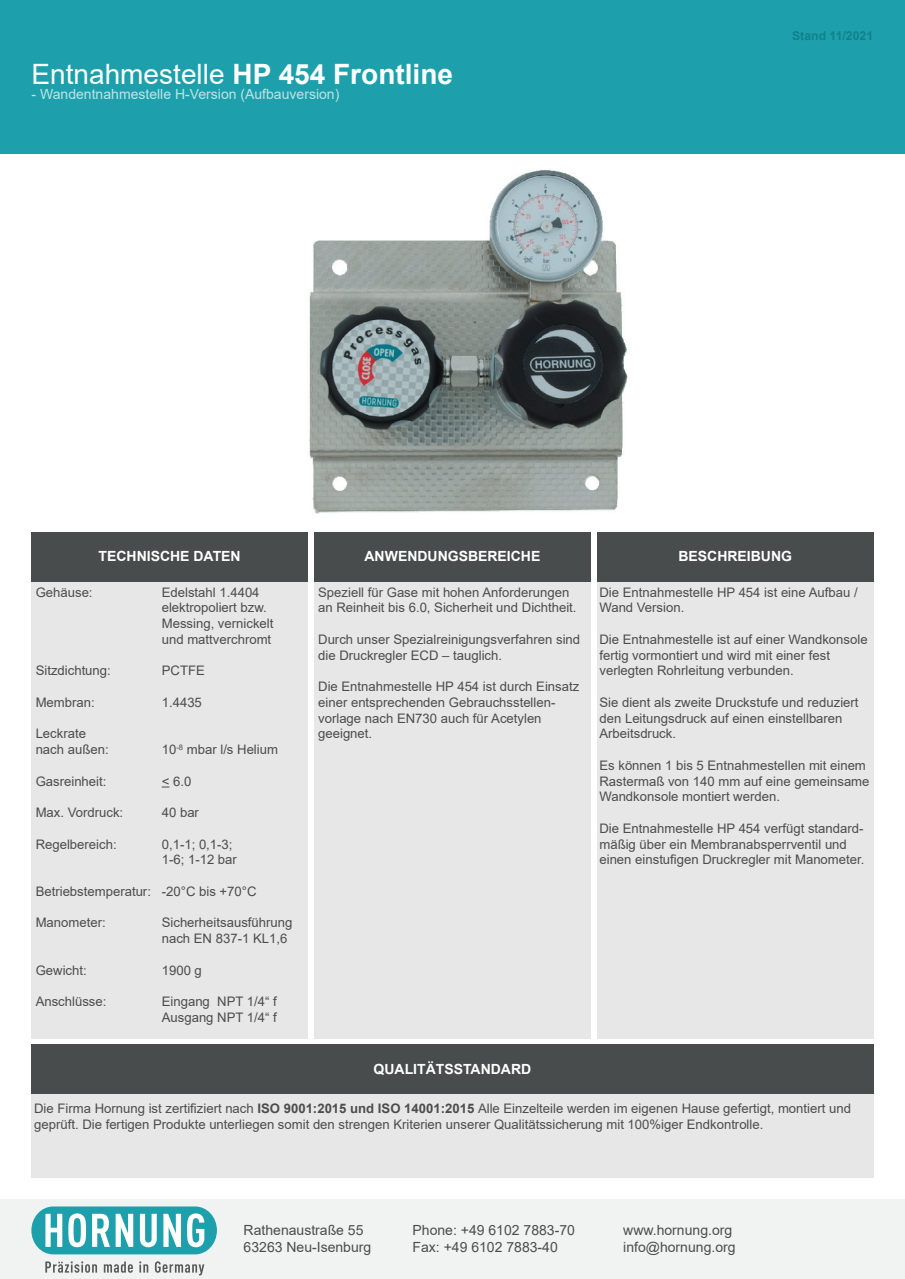
<style>
.page{position:relative;width:905px;height:1279px;background:#fff}
.page>*{position:absolute;margin:0;border:0;box-sizing:border-box;transform-origin:0 0}
.t1{font:28px "Arial";color:#fff}
.t2{font:14px/16.8px "Arial";color:#4c4c4c}
.t3{font:700 14px "Arial";color:#fff}
.t4{font:14px "Arial";color:#bee4e7}
.t5{font:13.12px/15.8px "Arial";color:#4c4c4c}
.t6{font:700 12.25px "Arial";color:#0f838c}
.s1{font-weight:700}
</style>
<div class="page">
<div style="left:0;top:0;width:904px;height:153px;background:#1da0ab"></div>
<div style="left:31px;top:532px;width:276px;height:506px;background:#e6e7e6"></div>
<div style="left:31px;top:532px;width:276px;height:49px;background:#494c4c"></div>
<div style="left:314px;top:532px;width:277px;height:506px;background:#e6e7e6"></div>
<div style="left:314px;top:532px;width:277px;height:49px;background:#494c4c"></div>
<div style="left:597px;top:532px;width:276px;height:506px;background:#e6e7e6"></div>
<div style="left:597px;top:532px;width:276px;height:49px;background:#494c4c"></div>
<div style="left:31px;top:1044px;width:842px;height:133px;background:#e6e7e6"></div>
<div style="left:31px;top:1044px;width:842px;height:50px;background:#494c4c"></div>
<div style="left:0;top:1198px;width:904px;height:80px;background:#f1f3f3"></div>
<svg style="left:45px;top:1261px;width:159px;height:14px"></svg>
<svg style="left:31px;top:1206px;width:186px;height:48px"></svg>
<img style="left:309px;top:170px;width:319px;height:344px">
<h1 class="t1" style="left:32px;top:55px;width:423px">Entnahmestelle <span class="s1">HP 454 Frontline</span></h1>
<p class="t4" style="left:32px;top:84px;width:309px">- Wandentnahmestelle H-Version (Aufbauversion)</p>
<p class="t6" style="left:792px;top:27px;width:83px">Stand 11/2021</p>
<p class="t3" style="left:98px;top:546px;width:144px">TECHNISCHE DATEN</p>
<p class="t3" style="left:364px;top:546px;width:177px">ANWENDUNGSBEREICHE</p>
<p class="t3" style="left:678px;top:546px;width:115px">BESCHREIBUNG</p>
<p class="t5" style="left:36px;top:584px;width:58px">Gehäuse:</p>
<p class="t5" style="left:162px;top:584px;width:113px">Edelstahl 1.4404 elektropoliert bzw.<br>Messing, vernickelt und mattverchromt</p>
<p class="t5" style="left:36px;top:662px;width:77px">Sitzdichtung:</p>
<p class="t5" style="left:162px;top:662px;width:45px">PCTFE</p>
<p class="t5" style="left:36px;top:694px;width:61px">Membran:</p>
<p class="t5" style="left:162px;top:694px;width:42px">1.4435</p>
<p class="t5" style="left:36px;top:725px;width:74px">Leckrate nach außen:</p>
<p class="t5" style="left:162px;top:741px;width:118px">10<sup>-8</sup> mbar l/s Helium</p>
<p class="t5" style="left:36px;top:773px;width:72px">Gasreinheit:</p>
<p class="t5" style="left:162px;top:773px;width:31px">&lt; 6.0</p>
<p class="t5" style="left:36px;top:804px;width:89px">Max. Vordruck:</p>
<p class="t5" style="left:162px;top:804px;width:39px">40 bar</p>
<p class="t5" style="left:36px;top:836px;width:82px">Regelbereich:</p>
<p class="t5" style="left:162px;top:836px;width:77px">0,1-1; 0,1-3;<br>1-6; 1-12 bar</p>
<p class="t5" style="left:36px;top:883px;width:222px">Betriebstemperatur: -20°C bis +70°C</p>
<p class="t5" style="left:36px;top:914px;width:72px">Manometer:</p>
<p class="t5" style="left:162px;top:914px;width:132px">Sicherheitsausführung nach EN 837-1 KL1,6</p>
<p class="t5" style="left:36px;top:962px;width:53px">Gewicht:</p>
<p class="t5" style="left:162px;top:962px;width:42px">1900 g</p>
<p class="t5" style="left:36px;top:993px;width:72px">Anschlüsse:</p>
<p class="t5" style="left:162px;top:993px;width:117px">Eingang NPT 1/4“ f<br>Ausgang NPT 1/4“ f</p>
<p class="t5" style="left:318px;top:584px;width:260px">Speziell für Gase mit hohen Anforderungen an Reinheit bis 6.0, Sicherheit und Dichtheit.</p>
<p class="t5" style="left:318px;top:631px;width:263px">Durch unser Spezialreinigungsverfahren sind die Druckregler ECD – tauglich.</p>
<p class="t5" style="left:318px;top:678px;width:262px">Die Entnahmestelle HP 454 ist durch Einsatz einer entsprechenden Gebrauchsstellen&shy;vorlage nach EN730 auch für Acetylen geeignet.</p>
<p class="t5" style="left:599px;top:584px;width:260px">Die Entnahmestelle HP 454 ist eine Aufbau /<br>Wand Version.</p>
<p class="t5" style="left:599px;top:631px;width:269px">Die Entnahmestelle ist auf einer Wandkonsole fertig vormontiert und wird mit einer fest verlegten Rohrleitung verbunden.</p>
<p class="t5" style="left:599px;top:694px;width:260px">Sie dient als zweite Druckstufe und reduziert den Leitungsdruck auf einen einstellbaren<br>Arbeitsdruck.</p>
<p class="t5" style="left:599px;top:757px;width:271px">Es können 1 bis 5 Entnahmestellen mit einem<br>Rastermaß von 140 mm auf eine gemeinsame<br>Wandkonsole montiert werden.</p>
<p class="t5" style="left:599px;top:820px;width:266px">Die Entnahmestelle HP 454 verfügt standard&shy;mäßig über ein Membranabsperrventil und einen einstufigen Druckregler mit Manometer.</p>
<p class="t3" style="left:373px;top:1058px;width:159px">QUALITÄTSSTANDARD</p>
<p class="t5" style="left:34px;top:1100px;width:818px">Die Firma Hornung ist zertifiziert nach <span class="s1">ISO 9001:2015 und ISO 14001:2015</span> Alle Einzelteile werden im eigenen Hause gefertigt, montiert und geprüft. Die fertigen Produkte unterliegen somit den strengen Kriterien unserer Qualitätssicherung mit 100%iger Endkontrolle.</p>
<p class="t2" style="left:243px;top:1221px;width:129px">Rathenaustraße 55<br>63263 Neu-Isenburg</p>
<p class="t2" style="left:412px;top:1221px;width:164px">Phone: +49 6102 7883-70<br>Fax: +49 6102 7883-40</p>
<p class="t2" style="left:623px;top:1221px;width:114px">www.hornung.org info@hornung.org</p>
</div>
